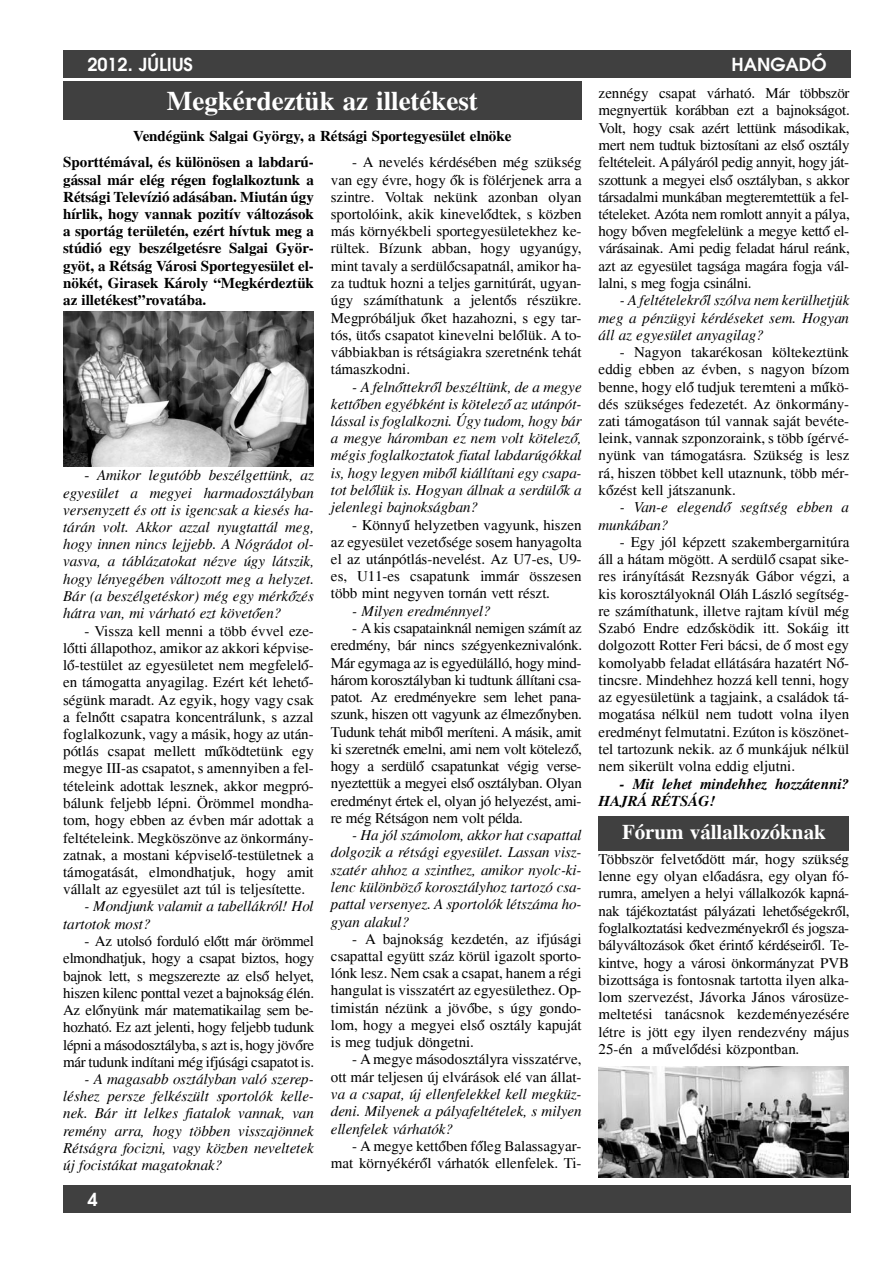
<style>
.page{position:relative;width:892px;height:1261px;background:#fff}
.page>*{position:absolute;margin:0;border:0;box-sizing:border-box;transform-origin:0 0}
.t1{font:700 27px "Times";letter-spacing:-.005em;color:#fff}
.t2{font:700 21px "Times";letter-spacing:-.005em;color:#fff}
.t3{font:600 18px "Avant Garde";color:#fff}
.t4{font:15px/17.2px "Times";letter-spacing:-.01em;color:#000;text-align:justify}
.t5{font:italic 15px/17.2px "Times";letter-spacing:.005em;color:#000;text-align:justify}
.t6{font:700 15px/17.2px "Times";letter-spacing:-.005em;color:#000}
.t7{font:italic 700 15px/17px "Times";letter-spacing:-.005em;color:#000}
.s1{font-style:normal}
</style>
<div class="page">
<div style="left:63px;top:82px;width:518px;height:38px;background:#404040"></div>
<div style="left:598px;top:816px;width:251px;height:34px;background:#404040"></div>
<img style="left:598px;top:1067px;width:250px;height:110px">
<img style="left:63px;top:312px;width:251px;height:154px">
<div style="left:63px;top:50px;width:787px;height:27px;background:#404040"></div>
<div style="left:63px;top:1185px;width:787px;height:27px;background:#404040"></div>
<p class="t3" style="left:87px;top:53px;width:107px">2012. JÚLIUS</p>
<p class="t3" style="left:731px;top:53px;width:97px">HANGADÓ</p>
<h1 class="t1" style="left:167px;top:85px;width:312px">Megkérdeztük az illetékest</h1>
<p class="t6" style="left:63px;top:123px;width:450px;line-height:26px;text-indent:70px">Vendégünk Salgai György, a Rétsági Sportegyesület elnöke<br>Sporttémával, és különösen a labdarú-</p>
<p class="t6" style="left:63px;top:171px;width:252px;text-align:justify">gással már elég régen foglalkoztunk a Rétsági Televízió adásában. Miután úgy hírlik, hogy vannak pozitív változások a sportág területén, ezért hívtuk meg a stúdió egy beszélgetésre Salgai Györ&shy;gyöt, a Rétság Városi Sportegyesület el&shy;nökét, Girasek Károly “Megkérdeztük az illetékest”rovatába.</p>
<p class="t4" style="left:331px;top:153px;width:252px;text-indent:21px">- A nevelés kérdésében még szükség van egy évre, hogy ´´ok is fölérjenek arra a szintre. Voltak nekünk azonban olyan sportolóink, akik kinevel´´odtek, s közben más környékbeli sportegyesületekhez ke&shy;rültek. Bízunk abban, hogy ugyanúgy, mint tavaly a serdül´´ocsapatnál, amikor ha&shy;za tudtuk hozni a teljes garnitúrát, ugyan&shy;úgy számíthatunk a jelent´´os részükre.<br>Megpróbáljuk ´´oket hazahozni, s egy tar&shy;tós, üt´´os csapatot kinevelni bel´´olük. A to&shy;vábbiakban is rétságiakra szeretnénk tehát támaszkodni.</p>
<p class="t5" style="left:331px;top:378px;width:252px;text-indent:21px">- A feln´´ottekr´´ol beszéltünk, de a megye kett´´oben egyébként is kötelez´´o az utánpót&shy;lással is foglalkozni. Úgy tudom, hogy bár a megye háromban ez nem volt kötelez´´o, mégis foglalkoztatok fiatal labdarúgókkal is, hogy legyen mib´´ol kiállítani egy csapa&shy;tot bel´´olük is. Hogyan állnak a serdül´´ok a jelenlegi bajnokságban?</p>
<p class="t4" style="left:331px;top:516px;width:252px;text-indent:21px">- Könny´´u helyzetben vagyunk, hiszen az egyesület vezet´´osége sosem hanyagolta el az utánpótlás-nevelést. Az U7-es, U9- es, U11-es csapatunk immár összesen több mint negyven tornán vett részt.</p>
<p class="t5" style="left:352px;top:602px;width:140px">- Milyen eredménnyel?</p>
<p class="t4" style="left:331px;top:619px;width:253px;text-indent:21px">- A kis csapatainknál nemigen számít az eredmény, bár nincs szégyenkeznivalónk.<br>Már egymaga az is egyedülálló, hogy mind&shy;három korosztályban ki tudtunk állítani csa&shy;patot. Az eredményekre sem lehet pana&shy;szunk, hiszen ott vagyunk az élmez´´onyben.<br>Tudunk tehát mib´´ol meríteni. A másik, amit ki szeretnék emelni, ami nem volt kötelez´´o, hogy a serdül´´o csapatunkat végig verse&shy;nyeztettük a megyei els´´o osztályban. Olyan eredményt értek el, olyan jó helyezést, ami&shy;re még Rétságon nem volt példa.</p>
<p class="t5" style="left:331px;top:826px;width:252px;text-indent:21px">- Ha jól számolom, akkor hat csapattal dolgozik a rétsági egyesület. Lassan visz&shy;szatér ahhoz a szinthez, amikor nyolc-ki&shy;lenc különböz´´o korosztályhoz tartozó csa&shy;pattal versenyez. A sportolók létszáma ho&shy;gyan alakul?</p>
<p class="t4" style="left:331px;top:930px;width:252px;text-indent:21px">- A bajnokság kezdetén, az ifjúsági csapattal együtt száz körül igazolt sporto&shy;lónk lesz. Nem csak a csapat, hanem a régi hangulat is visszatért az egyesülethez. Op&shy;timistán nézünk a jöv´´obe, s úgy gondo&shy;lom, hogy a megyei els´´o osztály kapuját is meg tudjuk döngetni.</p>
<p class="t4" style="left:331px;top:1050px;width:252px;text-align:right">- A megye másodosztályra visszatérve,<br>ott már teljesen új elvárások elé van állat-</p>
<p class="t5" style="left:331px;top:1085px;width:252px">va a csapat, új ellenfelekkel kell megküz&shy;deni. Milyenek a pályafeltételek, s milyen ellenfelek várhatók?</p>
<p class="t4" style="left:331px;top:1136px;width:252px;text-align:right">- A megye kett´´oben f´´oleg Balassagyar&shy;mat környékér´´ol várhatók ellenfelek. Ti-</p>
<p class="t5" style="left:63px;top:466px;width:252px;text-indent:21px"><span class="s1">-</span> Amikor legutóbb beszélgettünk, az egyesület a megyei harmadosztályban versenyzett és ott is igencsak a kiesés ha&shy;tárán volt. Akkor azzal nyugtattál meg, hogy innen nincs lejjebb. A Nógrádot ol&shy;vasva, a táblázatokat nézve úgy látszik, hogy lényegében változott meg a helyzet.<br>Bár (a beszélgetéskor) még egy mérk´´ozés hátra van, mi várható ezt követ´´oen?</p>
<p class="t4" style="left:63px;top:621px;width:252px;text-indent:21px">- Vissza kell menni a több évvel eze&shy;l´´otti állapothoz, amikor az akkori képvise&shy;l´´o-testület az egyesületet nem megfelel´´o&shy;en támogatta anyagilag. Ezért két lehet´´o&shy;ségünk maradt. Az egyik, hogy vagy csak a feln´´ott csapatra koncentrálunk, s azzal foglalkozunk, vagy a másik, hogy az után&shy;pótlás csapat mellett m´´uködtetünk egy megye III-as csapatot, s amennyiben a fel&shy;tételeink adottak lesznek, akkor megpró&shy;bálunk feljebb lépni. Örömmel mondha&shy;tom, hogy ebben az évben már adottak a feltételeink. Megköszönve az önkormány&shy;zatnak, a mostani képvisel´´o-testületnek a támogatását, elmondhatjuk, hogy amit vállalt az egyesület azt túl is teljesítette.</p>
<p class="t5" style="left:63px;top:897px;width:252px;text-indent:21px">- Mondjunk valamit a tabellákról! Hol tartotok most?</p>
<p class="t4" style="left:63px;top:932px;width:252px;text-indent:21px">- Az utolsó forduló el´´ott már örömmel elmondhatjuk, hogy a csapat biztos, hogy bajnok lett, s megszerezte az els´´o helyet, hiszen kilenc ponttal vezet a bajnokság élén.<br>Az el´´onyünk már matematikailag sem be&shy;hozható. Ez azt jelenti, hogy feljebb tudunk lépni a másodosztályba, s azt is, hogy jöv´´ore már tudunk indítani még ifjúsági csapatot is.</p>
<p class="t5" style="left:63px;top:1070px;width:252px;text-indent:21px">- A magasabb osztályban való szerep&shy;léshez persze felkészült sportolók kelle&shy;nek. Bár itt lelkes fiatalok vannak, van remény arra, hogy többen visszajönnek Rétságra focizni, vagy közben neveltetek új focistákat magatoknak?</p>
<p class="t3" style="left:87px;top:1188px;width:12px">4</p>
<p class="t4" style="left:598px;top:84px;width:253px">zennégy csapat várható. Már többször megnyertük korábban ezt a bajnokságot.<br>Volt, hogy csak azért lettünk másodikak, mert nem tudtuk biztosítani az els´´o osztály feltételeit. A pályáról pedig annyit, hogy ját&shy;szottunk a megyei els´´o osztályban, s akkor társadalmi munkában megteremtettük a fel&shy;tételeket. Azóta nem romlott annyit a pálya, hogy b´´oven megfelelünk a megye kett´´o el&shy;várásainak. Ami pedig feladat hárul reánk, azt az egyesület tagsága magára fogja vál&shy;lalni, s meg fogja csinálni.</p>
<p class="t5" style="left:598px;top:291px;width:252px;text-indent:21px">- A feltételekr´´ol szólva nem kerülhetjük meg a pénzügyi kérdéseket sem. Hogyan áll az egyesület anyagilag?</p>
<p class="t4" style="left:598px;top:343px;width:252px;text-indent:21px">- Nagyon takarékosan költekeztünk eddig ebben az évben, s nagyon bízom benne, hogy el´´o tudjuk teremteni a m´´ukö&shy;dés szükséges fedezetét. Az önkormány&shy;zati támogatáson túl vannak saját bevéte&shy;leink, vannak szponzoraink, s több ígérvé&shy;nyünk van támogatásra. Szükség is lesz rá, hiszen többet kell utaznunk, több mér&shy;k´´ozést kell játszanunk.</p>
<p class="t5" style="left:598px;top:498px;width:252px;text-indent:21px">- Van-e elegend´´o segítség ebben a munkában?</p>
<p class="t4" style="left:598px;top:533px;width:252px;text-indent:21px">- Egy jól képzett szakembergarnitúra áll a hátam mögött. A serdül´´o csapat sike&shy;res irányítását Rezsnyák Gábor végzi, a kis korosztályoknál Oláh László segítség&shy;re számíthatunk, illetve rajtam kívül még Szabó Endre edz´´osködik itt. Sokáig itt dolgozott Rotter Feri bácsi, de ´´o most egy komolyabb feladat ellátására hazatért N´´o&shy;tincsre. Mindehhez hozzá kell tenni, hogy az egyesületünk a tagjaink, a családok tá&shy;mogatása nélkül nem tudott volna ilyen eredményt felmutatni. Ezúton is köszönet&shy;tel tartozunk nekik. az ´´o munkájuk nélkül nem sikerült volna eddig eljutni.</p>
<p class="t7" style="left:598px;top:775px;width:252px;text-indent:21px">- Mit lehet mindehhez hozzátenni?<br>HAJRÁ RÉTSÁG!</p>
<h2 class="t2" style="left:622px;top:819px;width:205px">Fórum vállalkozóknak</h2>
<p class="t4" style="left:598px;top:850px;width:253px">Többször felvet´´odött már, hogy szükség lenne egy olyan el´´oadásra, egy olyan fó&shy;rumra, amelyen a helyi vállalkozók kapná&shy;nak tájékoztatást pályázati lehet´´oségekr´´ol, foglalkoztatási kedvezményekr´´ol és jogsza&shy;bályváltozások ´´oket érint´´o kérdéseir´´ol. Te&shy;kintve, hogy a városi önkormányzat PVB bizottsága is fontosnak tartotta ilyen alka&shy;lom szervezést, Jávorka János városüze&shy;meltetési tanácsnok kezdeményezésére létre is jött egy ilyen rendezvény május 25-én a m´´uvel´´odési központban.</p>
</div>
